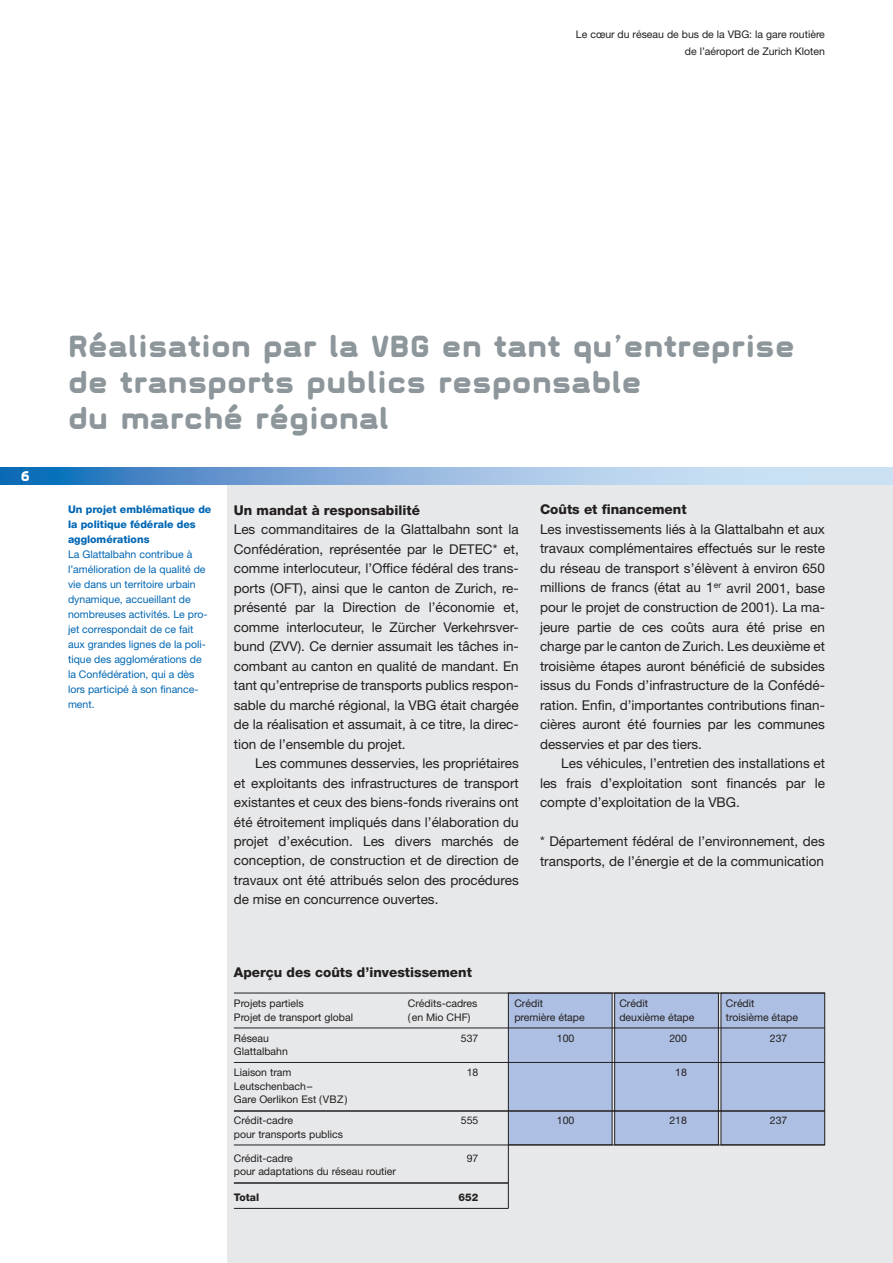
<style>
.page{position:relative;width:893px;height:1263px;background:#fff}
.page>*{position:absolute;margin:0;border:0;box-sizing:border-box;transform-origin:0 0}
.t1{font:900 36px/36px "VBG";color:#8d969b}
.t2{font:900 16.5px "VBG";color:#fff}
.t3{font:13.5px/19.5px "Helvetica Neue LT";color:#231f20;text-align:justify}
.t4{font:800 13.5px "Helvetica Neue LT";color:#231f20}
.t5{font:10.5px/16.5px "Helvetica Neue LT";color:#231f20}
.t6{font:10.5px/15px "Helvetica Neue LT";color:#0166b3}
.t7{font:800 10.5px/15px "Helvetica Neue LT";color:#0166b3}
.t8{font:800 10.5px "Helvetica Neue LT";color:#231f20}
</style>
<div class="page">
<div style="left:227px;top:485px;width:666px;height:778px;background:#e6e8e9"></div>
<svg style="left:0;top:468px;width:893px;height:17px;background:#8bb4dd"></svg>
<div style="left:721px;top:993px;width:104px;height:152px;background:#adbfe2"></div>
<div style="left:721px;top:993px;width:104px;height:152px;border:1px solid #231f20"></div>
<div style="left:615px;top:993px;width:103px;height:152px;background:#adbfe2"></div>
<div style="left:614px;top:993px;width:105px;height:152px;border:1px solid #231f20"></div>
<div style="left:508px;top:993px;width:104px;height:152px;background:#adbfe2"></div>
<div style="left:508px;top:993px;width:104px;height:152px;border:1px solid #231f20"></div>
<hr style="left:508px;top:1145px;width:1px;height:63px;background:#231f20">
<hr style="left:234px;top:993px;width:591px;height:1px;background:#231f20">
<hr style="left:234px;top:1028px;width:591px;height:1px;background:#231f20">
<hr style="left:234px;top:1062px;width:591px;height:1px;background:#231f20">
<hr style="left:234px;top:1110px;width:591px;height:2px;background:#231f20">
<hr style="left:234px;top:1145px;width:591px;height:1px;background:#231f20">
<hr style="left:234px;top:1182px;width:274px;height:2px;background:#231f20">
<hr style="left:234px;top:1208px;width:274px;height:1px;background:#231f20">
<p class="t5" style="left:576px;top:26px;width:250px;text-align:right">Le cœur du réseau de bus de la VBG: la gare routière de l’aéroport de Zurich Kloten</p>
<p class="t2" style="left:21px;top:467px;width:11px">6</p>
<h1 class="t1" style="left:68px;top:328px;width:728px">Réalisation par la VBG en tant qu’entreprise de transports publics responsable<br>du marché régional</h1>
<p class="t7" style="left:68px;top:501px;width:145px">Un projet emblématique de la politique fédérale des agglomérations</p>
<p class="t6" style="left:68px;top:546px;width:141px">La Glattalbahn contribue à l’amélioration de la qualité de vie dans un territoire urbain dynamique, accueillant de nombreuses activités. Le pro&shy;jet correspondait de ce fait aux grandes lignes de la poli&shy;tique des agglomérations de la Confédération, qui a dès lors participé à son finance&shy;ment.</p>
<p class="t4" style="left:234px;top:502px;width:188px">Un mandat à responsabilité</p>
<p class="t3" style="left:234px;top:519px;width:286px">Les commanditaires de la Glattalbahn sont la Confédération, représentée par le DETEC* et, comme interlocuteur, l’Office fédéral des trans&shy;ports (OFT), ainsi que le canton de Zurich, re&shy;présenté par la Direction de l’économie et, comme interlocuteur, le Zürcher Verkehrsver&shy;bund (ZVV). Ce dernier assumait les tâches in&shy;combant au canton en qualité de mandant. En tant qu’entreprise de transports publics respon&shy;sable du marché régional, la VBG était chargée de la réalisation et assumait, à ce titre, la direc&shy;tion de l’ensemble du projet.</p>
<p class="t3" style="left:234px;top:753px;width:286px;text-indent:21px">Les communes desservies, les propriétaires et exploitants des infrastructures de transport existantes et ceux des biens-fonds riverains ont été étroitement impliqués dans l’élaboration du projet d’exécution. Les divers marchés de conception, de construction et de direction de travaux ont été attribués selon des procédures de mise en concurrence ouvertes.</p>
<p class="t4" style="left:540px;top:502px;width:148px">Coûts et financement</p>
<p class="t3" style="left:540px;top:519px;width:286px">Les investissements liés à la Glattalbahn et aux travaux complémentaires effectués sur le reste du réseau de transport s’élèvent à environ 650 millions de francs (état au 1<sup>er</sup> avril 2001, base pour le projet de construction de 2001). La ma&shy;jeure partie de ces coûts aura été prise en charge par le canton de Zurich. Les deuxième et troisième étapes auront bénéficié de subsides issus du Fonds d’infrastructure de la Confédé&shy;ration. Enfin, d’importantes contributions finan&shy;cières auront été fournies par les communes desservies et par des tiers.</p>
<p class="t3" style="left:540px;top:753px;width:286px;text-indent:21px">Les véhicules, l’entretien des installations et les frais d’exploitation sont financés par le compte d’exploitation de la VBG.</p>
<p class="t3" style="left:540px;top:831px;width:286px">* Département fédéral de l’environnement, des transports, de l’énergie et de la communication</p>
<p class="t4" style="left:234px;top:964px;width:240px">Aperçu des coûts d’investissement</p>
<p class="t5" style="left:234px;top:995px;width:71px">Projets partiels</p>
<p class="t5" style="left:408px;top:995px;width:71px">Crédits-cadres</p>
<p class="t5" style="left:514px;top:995px;width:30px">Crédit</p>
<p class="t5" style="left:619px;top:995px;width:30px">Crédit</p>
<p class="t5" style="left:726px;top:995px;width:30px">Crédit</p>
<p class="t5" style="left:234px;top:1009px;width:121px">Projet de transport global</p>
<p class="t5" style="left:408px;top:1009px;width:64px">(en Mio CHF)</p>
<p class="t5" style="left:514px;top:1009px;width:72px">première étape</p>
<p class="t5" style="left:619px;top:1009px;width:77px">deuxième étape</p>
<p class="t5" style="left:726px;top:1009px;width:74px">troisième étape</p>
<p class="t5" style="left:234px;top:1030px;width:37px">Réseau</p>
<p class="t5" style="left:461px;top:1030px;width:19px">537</p>
<p class="t5" style="left:557px;top:1030px;width:19px">100</p>
<p class="t5" style="left:669px;top:1030px;width:19px">200</p>
<p class="t5" style="left:770px;top:1030px;width:19px">237</p>
<p class="t5" style="left:234px;top:1041px;width:59px;line-height:21px">Glattalbahn<br>Liaison tram</p>
<p class="t5" style="left:467px;top:1064px;width:13px">18</p>
<p class="t5" style="left:675px;top:1064px;width:13px">18</p>
<p class="t5" style="left:234px;top:1079px;width:115px;line-height:13.5px">Leutschenbach–<br>Gare Oerlikon Est (VBZ)</p>
<p class="t5" style="left:234px;top:1112px;width:61px">Crédit-cadre</p>
<p class="t5" style="left:461px;top:1112px;width:19px">555</p>
<p class="t5" style="left:557px;top:1112px;width:19px">100</p>
<p class="t5" style="left:669px;top:1112px;width:19px">218</p>
<p class="t5" style="left:770px;top:1112px;width:19px">237</p>
<p class="t5" style="left:234px;top:1126px;width:111px">pour transports publics</p>
<p class="t5" style="left:234px;top:1150px;width:61px">Crédit-cadre</p>
<p class="t5" style="left:467px;top:1150px;width:13px">97</p>
<p class="t5" style="left:234px;top:1163px;width:164px">pour adaptations du réseau routier</p>
<p class="t8" style="left:234px;top:1191px;width:27px">Total</p>
<p class="t8" style="left:458px;top:1191px;width:21px">652</p>
</div>
